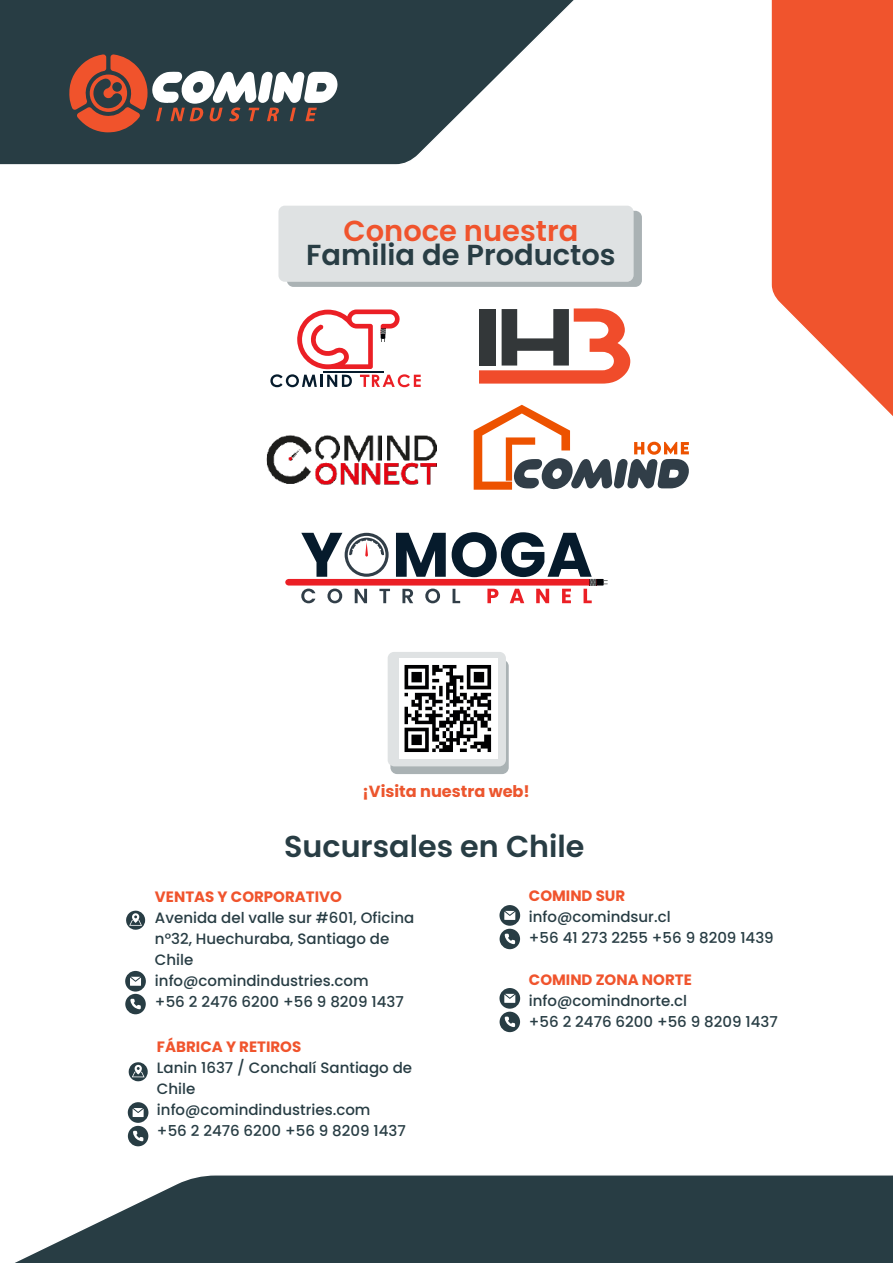
<style>
.page{position:relative;width:893px;height:1263px;background:#fff}
.page>*{position:absolute;margin:0;border:0;box-sizing:border-box;transform-origin:0 0}
.t1{font:600 30.15px "Poppins";color:#283d44}
.t2{font:600 28.95px "Poppins";color:#283d44}
.t3{font:600 28.95px "Poppins";color:#f0542d}
.t4{font:700 16.2px "Poppins";color:#ec562e}
.t5{font:500 15px/21px "Poppins";color:#283d44}
.t6{font:700 15px "Poppins";color:#f0542d}
</style>
<div class="page">
<div style="left:287px;top:211px;width:355px;height:76px;background:#aab2b4;border-radius:7px"></div>
<div style="left:278px;top:206px;width:356px;height:76px;background:#dfe2e3;border-radius:6px"></div>
<svg style="left:390px;top:660px;width:119px;height:114px"></svg>
<div style="left:388px;top:652px;width:118px;height:114px;background:#dfe2e3;border-radius:6px"></div>
<svg style="left:0;top:0;width:574px;height:165px"></svg>
<svg style="left:771px;top:0;width:122px;height:416px;background:#f26f4e"></svg>
<svg style="left:15px;top:1175px;width:878px;height:88px;background:#3f5258"></svg>
<svg style="left:270px;top:309px;width:151px;height:78px"></svg>
<hr style="left:324px;top:371px;width:60px;height:1px;background:#061b2c">
<svg style="left:285px;top:532px;width:323px;height:71px"></svg>
<svg style="left:474px;top:405px;width:215px;height:85px"></svg>
<img style="left:400px;top:658px;width:98px;height:100px">
<svg style="left:68px;top:54px;width:270px;height:78px"></svg>
<svg style="left:126px;top:910px;width:19px;height:20px"></svg>
<svg style="left:129px;top:1062px;width:19px;height:19px"></svg>
<svg style="left:125px;top:971px;width:21px;height:43px"></svg>
<svg style="left:128px;top:1102px;width:21px;height:44px"></svg>
<svg style="left:499px;top:905px;width:21px;height:44px"></svg>
<svg style="left:499px;top:988px;width:21px;height:44px"></svg>
<img style="left:266px;top:435px;width:171px;height:50px">
<svg style="left:479px;top:308px;width:151px;height:76px"></svg>
<h2 class="t3" style="left:344px;top:214px;width:236px">Conoce nuestra</h2>
<h2 class="t2" style="left:306px;top:238px;width:311px">Familia de Productos</h2>
<p class="t4" style="left:363px;top:782px;width:169px">¡Visita nuestra web!</p>
<h1 class="t1" style="left:284px;top:829px;width:302px">Sucursales en Chile</h1>
<p class="t6" style="left:155px;top:888px;width:188px">VENTAS Y CORPORATIVO</p>
<p class="t5" style="left:155px;top:907px;width:261px">Avenida del valle sur #601, Oficina n°32, Huechuraba, Santiago de<br>Chile<br>info@comindindustries.com<br>+56 2 2476 6200 +56 9 8209 1437</p>
<p class="t6" style="left:157px;top:1038px;width:146px">FÁBRICA Y RETIROS</p>
<p class="t5" style="left:157px;top:1058px;width:257px">Lanin 1637 / Conchalí Santiago de<br>Chile info@comindindustries.com<br>+56 2 2476 6200 +56 9 8209 1437</p>
<p class="t6" style="left:529px;top:887px;width:98px">COMIND SUR</p>
<p class="t5" style="left:529px;top:907px;width:246px">info@comindsur.cl<br>+56 41 273 2255 +56 9 8209 1439</p>
<p class="t6" style="left:529px;top:971px;width:164px">COMIND ZONA NORTE</p>
<p class="t5" style="left:529px;top:991px;width:250px">info@comindnorte.cl<br>+56 2 2476 6200 +56 9 8209 1437</p>
</div>
